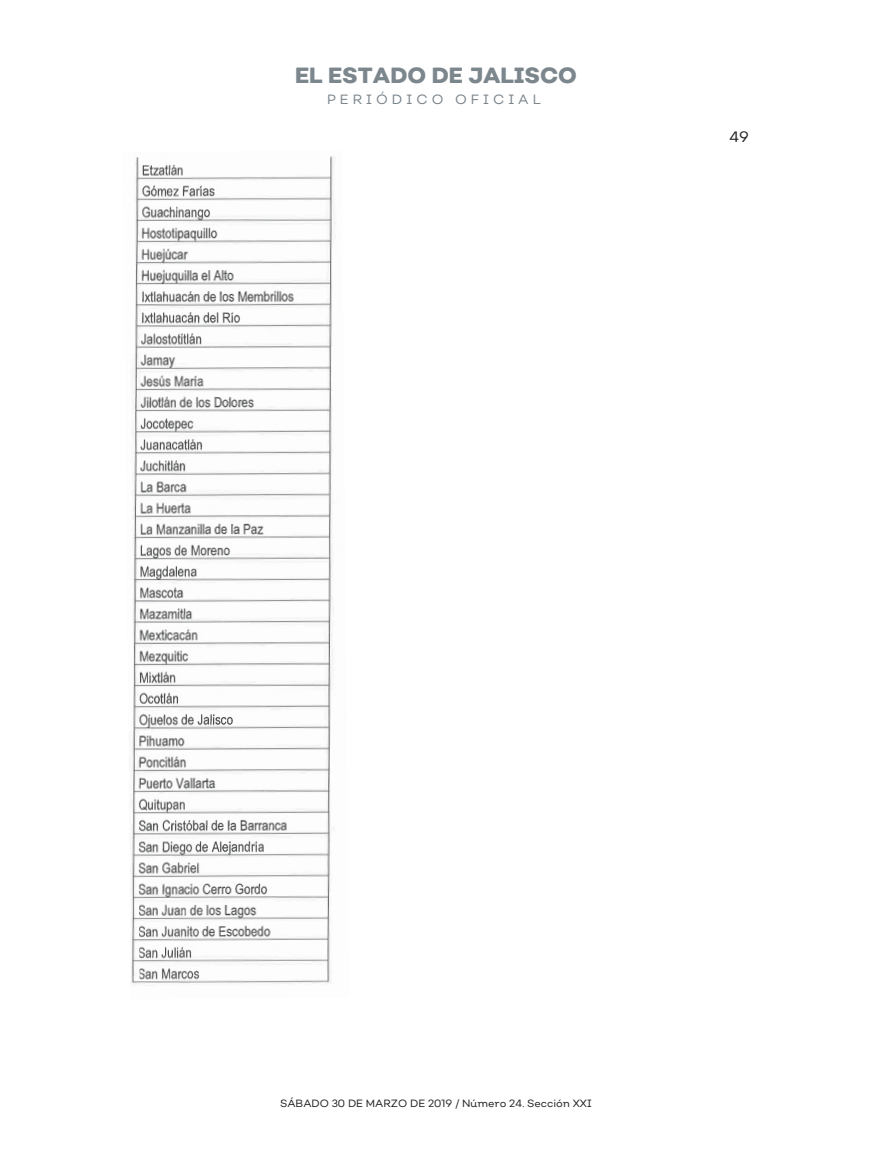
<style>
.page{position:relative;width:872px;height:1149px;background:#fff}
.page>*{position:absolute;margin:0;border:0;box-sizing:border-box;transform-origin:0 0}
.t1{font:800 21.9px "Nutmeg";color:#7c868d}
.t2{font:15px "Nutmeg Headline";color:#231f20}
.t3{font:13.35px "Nutmeg";letter-spacing:.3em;color:#7c868d}
.t4{font:10.5px "Nutmeg";color:#231f20}
</style>
<div class="page">
<img style="left:131px;top:156px;width:204px;height:830px">
<img style="left:132px;top:164px;width:169px;height:815px">
<h1 class="t1" style="left:295px;top:61px;width:283px">EL ESTADO DE JALISCO</h1>
<p class="t3" style="left:327px;top:91px;width:215px">PERIÓDICO OFICIAL</p>
<h2 class="t2" style="left:729px;top:127px;width:21px">49</h2>
<p class="t4" style="left:280px;top:1096px;width:313px">SÁBADO 30 DE MARZO DE 2019 / Número 24. Sección XXI</p>
</div>
